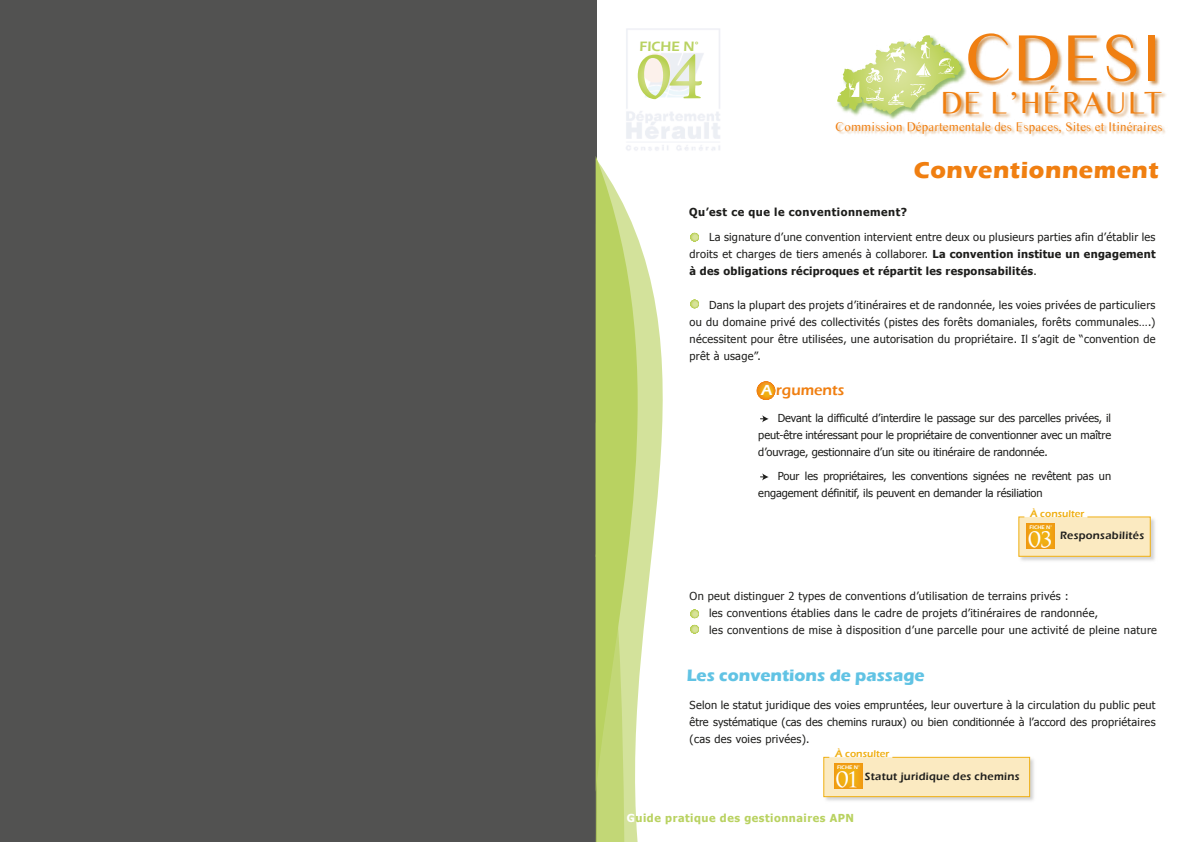
<style>
.page{position:relative;width:1191px;height:842px;background:#fff}
.page>*{position:absolute;margin:0;border:0;box-sizing:border-box;transform-origin:0 0}
.t1{font:68.1px "Times Sans Serif";color:#f07f11}
.t2{font:31.3px "Times Sans Serif";color:#f07f11}
.t3{font:26.8px "Optimus Princeps";color:#fff}
.t4{font:700 24px "Eras ITC";letter-spacing:.025em;color:#f07f11}
.t5{font:700 17px "Eras ITC";color:#61c3e4}
.t6{font:600 15px "Eras ITC";color:#f07f11}
.t7{font:600 14px "Eras ITC";color:#b9d261}
.t8{font:13px "Times Sans Serif";letter-spacing:.015em;color:#f07f11}
.t9{font:11px/17px "Tahoma";letter-spacing:.025em;color:#1d1d1b;text-align:justify}
.t10{font:11px/17px "Tahoma";letter-spacing:-.005em;color:#1d1d1b}
.t11{font:600 11px "Eras ITC";letter-spacing:.025em;color:#1d1d1b}
.t12{font:700 11px "Tahoma";letter-spacing:.05em;color:#b9d261}
.t13{font:700 11px "Tahoma";letter-spacing:.05em;color:#1d1d1b}
.t14{font:600 10px "Eras ITC";color:#f0af12}
.t15{font:600 5.3px "Eras ITC";color:#fff}
.s1{font-weight:700}
.s2{color:#fff}
</style>
<div class="page">
<div style="left:0;top:0;width:596px;height:842px;background:#525251"></div>
<svg style="left:627px;top:792px;width:11px;height:50px"></svg>
<svg style="left:596px;top:156px;width:67px;height:636px"></svg>
<svg style="left:596px;top:223px;width:31px;height:619px;background:#bcd469"></svg>
<img style="left:853px;top:35px;width:111px;height:84px">
<svg style="left:837px;top:42px;width:117px;height:72px"></svg>
<img style="left:964px;top:34px;width:196px;height:50px">
<img style="left:938px;top:84px;width:228px;height:35px">
<img style="left:837px;top:123px;width:329px;height:14px">
<svg style="left:638px;top:54px;width:64px;height:45px"></svg>
<svg style="left:756px;top:381px;width:19px;height:19px"></svg>
<div style="left:757px;top:381px;width:18px;height:19px;background:#f08111;border-radius:50%"></div>
<div style="left:757px;top:382px;width:18px;height:17px;background:#f08711;border-radius:50%"></div>
<div style="left:757px;top:382px;width:17px;height:17px;background:#f08711;border-radius:50%"></div>
<div style="left:759px;top:383px;width:15px;height:16px;background:#f09111;border-radius:50%"></div>
<div style="left:759px;top:384px;width:15px;height:14px;background:#f09711;border-radius:50%"></div>
<div style="left:759px;top:384px;width:14px;height:14px;background:#f09911;border-radius:50%"></div>
<div style="left:760px;top:384px;width:13px;height:14px;background:#f09d12;border-radius:50%"></div>
<div style="left:761px;top:385px;width:12px;height:12px;background:#f0a712;border-radius:50%"></div>
<div style="left:761px;top:386px;width:11px;height:11px;background:#f0a812;border-radius:50%"></div>
<div style="left:762px;top:386px;width:10px;height:10px;background:#f0af12;border-radius:50%"></div>
<div style="left:763px;top:387px;width:9px;height:9px;background:#f0b012;border-radius:50%"></div>
<svg style="left:759px;top:382px;width:14px;height:4px"></svg>
<img style="left:1020px;top:516px;width:135px;height:45px">
<svg style="left:1018px;top:516px;width:132px;height:41px;background:#f8dea1"></svg>
<img style="left:823px;top:756px;width:211px;height:45px">
<svg style="left:823px;top:757px;width:207px;height:40px;background:#fae6b7"></svg>
<div style="left:834px;top:764px;width:28px;height:25px;background:#f09911"></div>
<div style="left:835px;top:765px;width:26px;height:23px;background:#f09d12"></div>
<div style="left:836px;top:766px;width:23px;height:21px;background:#f0a112"></div>
<div style="left:838px;top:767px;width:20px;height:19px;background:#f0a512"></div>
<div style="left:839px;top:768px;width:18px;height:17px;background:#f0a912"></div>
<div style="left:840px;top:769px;width:16px;height:14px;background:#f0ad12"></div>
<div style="left:690px;top:233px;width:8px;height:8px;background:#bbd256;border-radius:50%"></div>
<div style="left:691px;top:234px;width:7px;height:7px;background:#c8d879;border-radius:50%"></div>
<svg style="left:691px;top:233px;width:7px;height:7px"></svg>
<div style="left:690px;top:610px;width:9px;height:8px;background:#bad05b;border-radius:50%"></div>
<div style="left:690px;top:610px;width:8px;height:8px;background:#bbd256;border-radius:50%"></div>
<div style="left:691px;top:610px;width:7px;height:8px;background:#c2d46c;border-radius:50%"></div>
<svg style="left:691px;top:610px;width:7px;height:7px"></svg>
<svg style="left:691px;top:625px;width:7px;height:7px"></svg>
<div style="left:690px;top:300px;width:9px;height:8px;background:#bcd15f;border-radius:50%"></div>
<div style="left:690px;top:300px;width:8px;height:8px;background:#bbd256;border-radius:50%"></div>
<div style="left:691px;top:301px;width:7px;height:7px;background:#c4d570;border-radius:50%"></div>
<svg style="left:691px;top:300px;width:7px;height:7px"></svg>
<svg style="left:760px;top:415px;width:8px;height:7px"></svg>
<svg style="left:760px;top:473px;width:8px;height:7px"></svg>
<p class="t7" style="left:639px;top:38px;width:61px">FICHE N°</p>
<h1 class="t1" style="left:965px;top:12px;width:198px">CDESI</h1>
<h2 class="t2" style="left:940px;top:81px;width:224px">DE L’HÉRAULT</h2>
<p class="t8" style="left:835px;top:117px;width:328px">Commission Départementale des Espaces, Sites et Itinéraires</p>
<h3 class="t4" style="left:913px;top:156px;width:246px">Conventionnement</h3>
<p class="t13" style="left:689px;top:204px;width:220px">Qu’est ce que le conventionnement?</p>
<p class="t9" style="left:689px;top:227px;width:467px;text-indent:19px">La signature d’une convention intervient entre deux ou plusieurs parties afin d’établir les droits et charges de tiers amenés à collaborer. <span class="s1">La convention institue un engagement à des obligations réciproques et répartit les responsabilités</span>.</p>
<p class="t9" style="left:689px;top:295px;width:467px;text-indent:19px">Dans la plupart des projets d’itinéraires et de randonnée, les voies privées de particuliers ou du domaine privé des collectivités (pistes des forêts domaniales, forêts communales….) nécessitent pour être utilisées, une autorisation du propriétaire. Il s’agit de “convention de prêt à usage”.</p>
<h3 class="t6" style="left:761px;top:382px;width:85px"><span class="s2">A</span> rguments</h3>
<p class="t9" style="left:758px;top:409px;width:354px;text-indent:19px">Devant la difficulté d’interdire le passage sur des parcelles privées, il peut-être intéressant pour le propriétaire de conventionner avec un maître d’ouvrage, gestionnaire d’un site ou itinéraire de randonnée.</p>
<p class="t10" style="left:758px;top:467px;width:354px;text-indent:19px">Pour les propriétaires, les conventions signées ne revêtent pas un engagement définitif, ils peuvent en demander la résiliation</p>
<p class="t14" style="left:1030px;top:508px;width:55px">À consulter</p>
<p class="t15" style="left:1029px;top:524px;width:24px">FICHE N°</p>
<h3 class="t3" style="left:1028px;top:525px;width:25px">03</h3>
<p class="t11" style="left:1060px;top:529px;width:86px">Responsabilités</p>
<p class="t9" style="left:709px;top:587px;width:449px;text-align:left;text-indent:-19px">On peut distinguer 2 types de conventions d’utilisation de terrains privés :<br>les conventions établies dans le cadre de projets d’itinéraires de randonnée,<br>les conventions de mise à disposition d’une parcelle pour une activité de pleine nature</p>
<h3 class="t5" style="left:686px;top:665px;width:239px">Les conventions de passage</h3>
<p class="t9" style="left:689px;top:696px;width:467px">Selon le statut juridique des voies empruntées, leur ouverture à la circulation du public peut être systématique (cas des chemins ruraux) ou bien conditionnée à l’accord des propriétaires (cas des voies privées).</p>
<p class="t14" style="left:835px;top:748px;width:55px">À consulter</p>
<p class="t15" style="left:837px;top:764px;width:24px">FICHE N°</p>
<h3 class="t3" style="left:835px;top:766px;width:23px">01</h3>
<p class="t11" style="left:865px;top:770px;width:156px">Statut juridique des chemins</p>
<p class="t12" style="left:627px;top:811px;width:229px"><span class="s2">G</span>uide pratique des gestionnaires APN</p>
</div>
